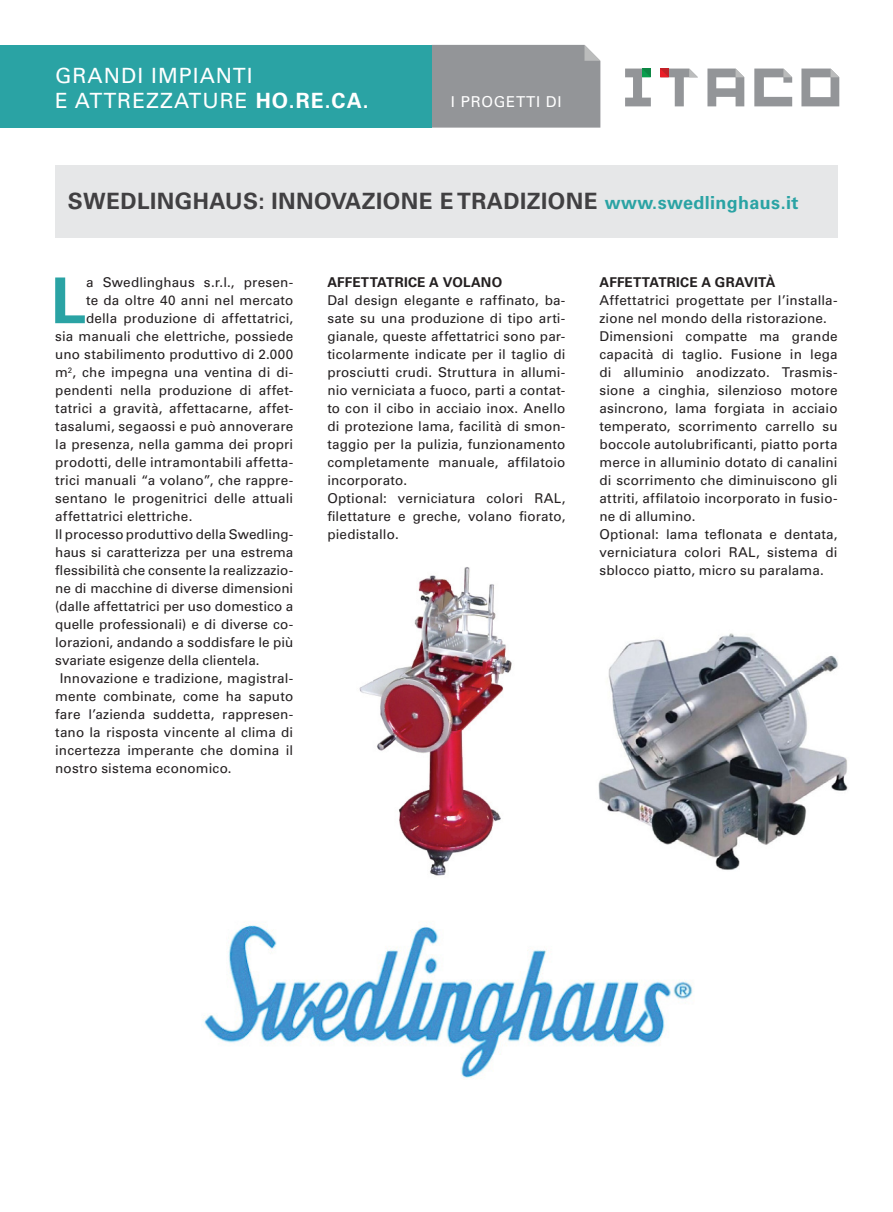
<style>
.page{position:relative;width:893px;height:1212px;background:#fff}
.page>*{position:absolute;margin:0;border:0;box-sizing:border-box;transform-origin:0 0}
.t1{font:700 63.3px "Univers LT Std";color:#2aa3a4}
.t2{font:700 22.5px "Univers LT Std";letter-spacing:.02em;color:#414042}
.t3{font:21px/25.5px "Univers LT Std";letter-spacing:.05em;color:#fff}
.t4{font:15px "Univers LT Std";letter-spacing:.05em;color:#fff}
.t5{font:13.5px/18px "Univers LT Std";letter-spacing:.01em;color:#231f20}
.t6{font:700 13.5px "Univers LT Std";letter-spacing:.015em;color:#231f20}
.s1{font-weight:700}
.s2{font-size:18px;color:#2aa3a4}
</style>
<div class="page">
<div style="left:432px;top:45px;width:168px;height:83px;background:#939598"></div>
<svg style="left:625px;top:69px;width:26px;height:37px"></svg>
<svg style="left:660px;top:69px;width:38px;height:37px"></svg>
<svg style="left:707px;top:69px;width:37px;height:37px"></svg>
<svg style="left:754px;top:69px;width:38px;height:37px"></svg>
<svg style="left:801px;top:69px;width:38px;height:37px"></svg>
<div style="left:0;top:45px;width:432px;height:83px;background:#2aa3a4"></div>
<div style="left:55px;top:165px;width:783px;height:72px;background:#e6e7e8"></div>
<img style="left:202px;top:924px;width:491px;height:154px">
<img style="left:598px;top:633px;width:250px;height:237px">
<img style="left:359px;top:567px;width:153px;height:309px">
<h3 class="t3" style="left:55px;top:63px;width:315px">GRANDI IMPIANTI<br>E ATTREZZATURE <span class="s1">HO.RE.CA.</span></h3>
<p class="t4" style="left:451px;top:93px;width:112px">I PROGETTI DI</p>
<h2 class="t2" style="left:68px;top:188px;width:732px">SWEDLINGHAUS: INNOVAZIONE E TRADIZIONE <span class="s2">www.swedlinghaus.it</span></h2>
<h1 class="t1" style="left:51px;top:264px;width:37px">L</h1>
<p class="t5" style="left:86px;top:273px;width:209px">a Swedlinghaus s.r.l., presen-</p>
<p class="t5" style="left:86px;top:291px;width:209px">te da oltre 40 anni nel mercato</p>
<p class="t5" style="left:86px;top:309px;width:209px">della produzione di affettatrici,</p>
<p class="t5" style="left:55px;top:327px;width:240px">sia manuali che elettriche, possiede</p>
<p class="t5" style="left:55px;top:345px;width:240px">uno stabilimento produttivo di 2.000</p>
<p class="t5" style="left:55px;top:363px;width:240px">m<sup>2</sup>, che impegna una ventina di di-</p>
<p class="t5" style="left:55px;top:381px;width:240px">pendenti nella produzione di affet-</p>
<p class="t5" style="left:55px;top:399px;width:240px">tatrici a gravità, affettacarne, affet-</p>
<p class="t5" style="left:55px;top:417px;width:240px">tasalumi, segaossi e può annoverare</p>
<p class="t5" style="left:55px;top:435px;width:240px">la presenza, nella gamma dei propri</p>
<p class="t5" style="left:55px;top:453px;width:240px">prodotti, delle intramontabili affetta-</p>
<p class="t5" style="left:55px;top:471px;width:240px">trici manuali “a volano”, che rappre-</p>
<p class="t5" style="left:55px;top:489px;width:240px">sentano le progenitrici delle attuali</p>
<p class="t5" style="left:55px;top:507px;width:139px">affettatrici elettriche.</p>
<p class="t5" style="left:55px;top:525px;width:240px">Il processo produttivo della Swedling-</p>
<p class="t5" style="left:55px;top:543px;width:240px">haus si caratterizza per una estrema</p>
<p class="t5" style="left:55px;top:561px;width:240px">flessibilità che consente la realizzazio-</p>
<p class="t5" style="left:55px;top:579px;width:240px">ne di macchine di diverse dimensioni</p>
<p class="t5" style="left:55px;top:597px;width:240px">(dalle affettatrici per uso domestico a</p>
<p class="t5" style="left:55px;top:615px;width:240px">quelle professionali) e di diverse co-</p>
<p class="t5" style="left:55px;top:633px;width:240px">lorazioni, andando a soddisfare le più</p>
<p class="t5" style="left:55px;top:651px;width:206px">svariate esigenze della clientela.</p>
<p class="t5" style="left:60px;top:669px;width:235px">Innovazione e tradizione, magistral-</p>
<p class="t5" style="left:55px;top:687px;width:240px">mente combinate, come ha saputo</p>
<p class="t5" style="left:55px;top:705px;width:240px">fare l’azienda suddetta, rappresen-</p>
<p class="t5" style="left:55px;top:723px;width:240px">tano la risposta vincente al clima di</p>
<p class="t5" style="left:55px;top:741px;width:240px">incertezza imperante che domina il</p>
<p class="t5" style="left:55px;top:759px;width:178px">nostro sistema economico.</p>
<p class="t6" style="left:327px;top:274px;width:176px">AFFETTATRICE A VOLANO</p>
<p class="t5" style="left:327px;top:291px;width:240px">Dal design elegante e raffinato, ba&shy;sate su una produzione di tipo arti&shy;gianale, queste affettatrici sono par&shy;ticolarmente indicate per il taglio di prosciutti crudi. Struttura in allumi&shy;nio verniciata a fuoco, parti a contat&shy;to con il cibo in acciaio inox. Anello di protezione lama, facilità di smon&shy;taggio per la pulizia, funzionamento completamente manuale, affilatoio incorporato.<br>Optional: verniciatura colori RAL, filettature e greche, volano fiorato, piedistallo.</p>
<p class="t6" style="left:599px;top:274px;width:177px">AFFETTATRICE A GRAVITÀ</p>
<p class="t5" style="left:599px;top:291px;width:240px">Affettatrici progettate per l’installa&shy;zione nel mondo della ristorazione.<br>Dimensioni compatte ma grande capacità di taglio. Fusione in lega di alluminio anodizzato. Trasmis&shy;sione a cinghia, silenzioso motore asincrono, lama forgiata in acciaio temperato, scorrimento carrello su boccole autolubrificanti, piatto porta merce in alluminio dotato di canalini di scorrimento che diminuiscono gli attriti, affilatoio incorporato in fusio&shy;ne di allumino.<br>Optional: lama teflonata e dentata, verniciatura colori RAL, sistema di sblocco piatto, micro su paralama.</p>
</div>
